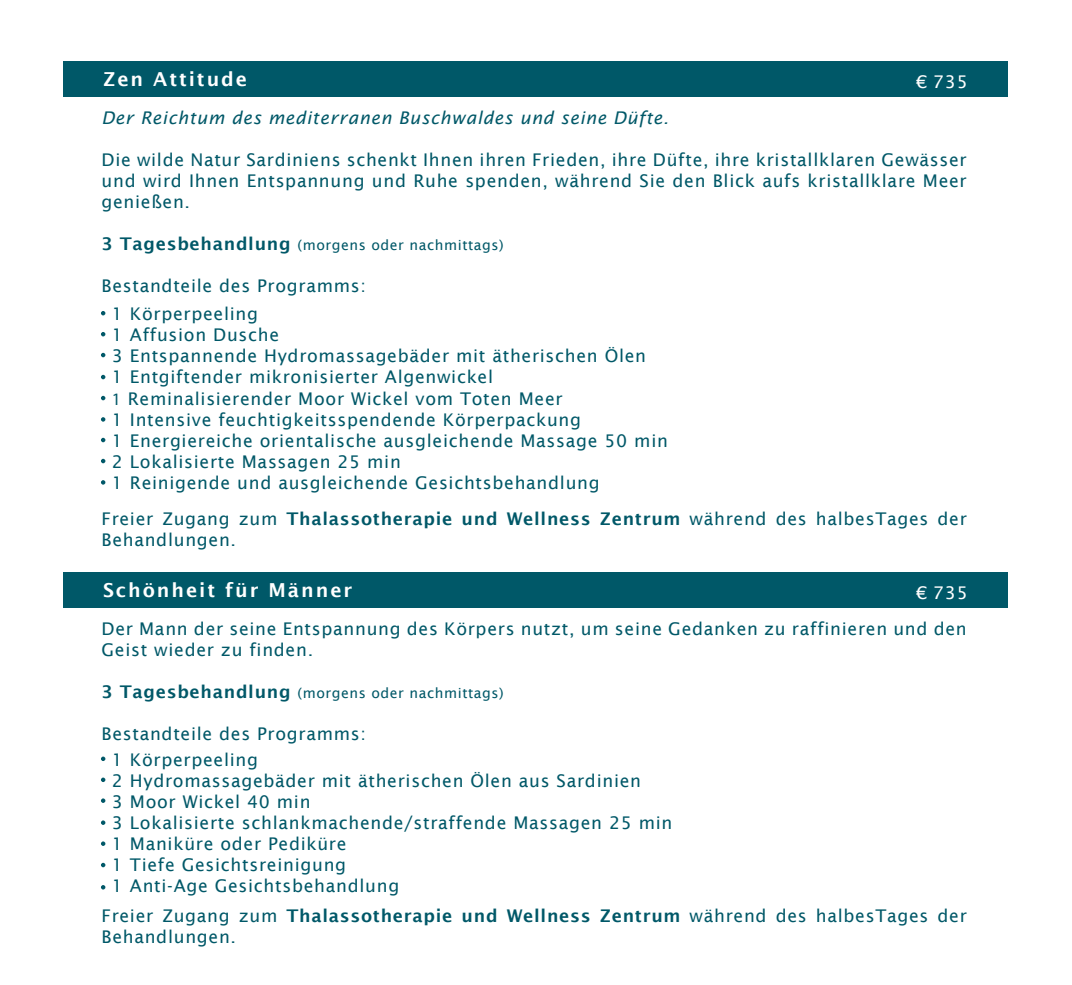
<style>
.page{position:relative;width:1072px;height:985px;background:#fff}
.page>*{position:absolute;margin:0;border:0;box-sizing:border-box;transform-origin:0 0}
.t1{font:600 19.25px "Lucida Sans";letter-spacing:.1em;color:#fff}
.t2{font:17.5px/21px "Lucida Sans";letter-spacing:.04em;color:#005868}
.t3{font:italic 17.5px "Lucida Sans";letter-spacing:.04em;color:#005868}
.t4{font:17.5px "Lucida Sans";letter-spacing:.05em;color:#fff}
.t5{font:14px "Lucida Sans";letter-spacing:.04em;color:#005868}
.s1{font-weight:600;font-size:17.5px}
.s2{font-family:"Myriad Pro"}
.s3{font-weight:600}
</style>
<div class="page">
<div style="left:63px;top:572px;width:944px;height:35px;background:#005868"></div>
<svg style="left:101px;top:756px;width:4px;height:5px"></svg>
<svg style="left:101px;top:777px;width:4px;height:5px"></svg>
<svg style="left:101px;top:798px;width:4px;height:5px"></svg>
<svg style="left:101px;top:820px;width:4px;height:5px"></svg>
<svg style="left:101px;top:841px;width:4px;height:5px"></svg>
<svg style="left:101px;top:863px;width:4px;height:4px"></svg>
<svg style="left:101px;top:885px;width:4px;height:4px"></svg>
<div style="left:63px;top:61px;width:944px;height:35px;background:#005868"></div>
<svg style="left:101px;top:311px;width:4px;height:4px"></svg>
<svg style="left:101px;top:332px;width:4px;height:4px"></svg>
<svg style="left:101px;top:353px;width:4px;height:4px"></svg>
<svg style="left:101px;top:375px;width:4px;height:4px"></svg>
<svg style="left:101px;top:396px;width:4px;height:4px"></svg>
<svg style="left:101px;top:417px;width:4px;height:5px"></svg>
<svg style="left:101px;top:438px;width:4px;height:4px"></svg>
<svg style="left:101px;top:459px;width:4px;height:4px"></svg>
<svg style="left:101px;top:480px;width:4px;height:4px"></svg>
<p class="t1" style="left:103px;top:68px;width:146px">Zen Attitude</p>
<p class="t3" style="left:102px;top:108px;width:568px">Der Reichtum des mediterranen Buschwaldes und seine Düfte.</p>
<p class="t2" style="left:102px;top:149px;width:866px;text-align:justify">Die wilde Natur Sardiniens schenkt Ihnen ihren Frieden, ihre Düfte, ihre kristallklaren Gewässer und wird Ihnen Entspannung und Ruhe spenden, während Sie den Blick aufs kristallklare Meer genießen.</p>
<p class="t5" style="left:102px;top:237px;width:404px"><span class="s1">3 Tagesbehandlung</span> (morgens oder nachmittags)</p>
<p class="t2" style="left:102px;top:275px;width:266px">Bestandteile des Programms:</p>
<p class="t4" style="left:916px;top:72px;width:53px">€ 735</p>
<p class="t2" style="left:112px;top:304px;width:557px">1 Körperpeeling<br>1 Affusion Dusche<br>3 Entspannende Hydromassagebäder mit ätherischen Ölen<br>1 Entgiftender mikronisierter Algenwickel<br><span class="s2">1</span> Reminalisierender Moor Wickel vom Toten Meer<br>1 Intensive feuchtigkeitsspendende Körperpackung<br>1 Energiereiche orientalische ausgleichende Massage 50 min 2 Lokalisierte Massagen 25 min<br>1 Reinigende und ausgleichende Gesichtsbehandlung</p>
<p class="t2" style="left:102px;top:508px;width:866px">Freier Zugang zum <span class="s3">Thalassotherapie und Wellness Zentrum</span> während des halbesTages der<br>Behandlungen.</p>
<p class="t1" style="left:103px;top:579px;width:251px">Schönheit für Männer</p>
<p class="t2" style="left:102px;top:618px;width:866px">Der Mann der seine Entspannung des Körpers nutzt, um seine Gedanken zu raffinieren und den<br>Geist wieder zu finden.</p>
<p class="t5" style="left:102px;top:685px;width:404px"><span class="s1">3 Tagesbehandlung</span> (morgens oder nachmittags)</p>
<p class="t2" style="left:102px;top:723px;width:266px">Bestandteile des Programms:</p>
<p class="t4" style="left:916px;top:583px;width:53px">€ 735</p>
<p class="t2" style="left:112px;top:749px;width:562px">1 Körperpeeling<br>2 Hydromassagebäder mit ätherischen Ölen aus Sardinien<br>3 Moor Wickel 40 min<br>3 Lokalisierte schlankmachende/straffende Massagen 25 min 1 Maniküre oder Pediküre<br>1 Tiefe Gesichtsreinigung<br>1 Anti-Age Gesichtsbehandlung</p>
<p class="t2" style="left:102px;top:905px;width:866px">Freier Zugang zum <span class="s3">Thalassotherapie und Wellness Zentrum</span> während des halbesTages der<br>Behandlungen.</p>
</div>
